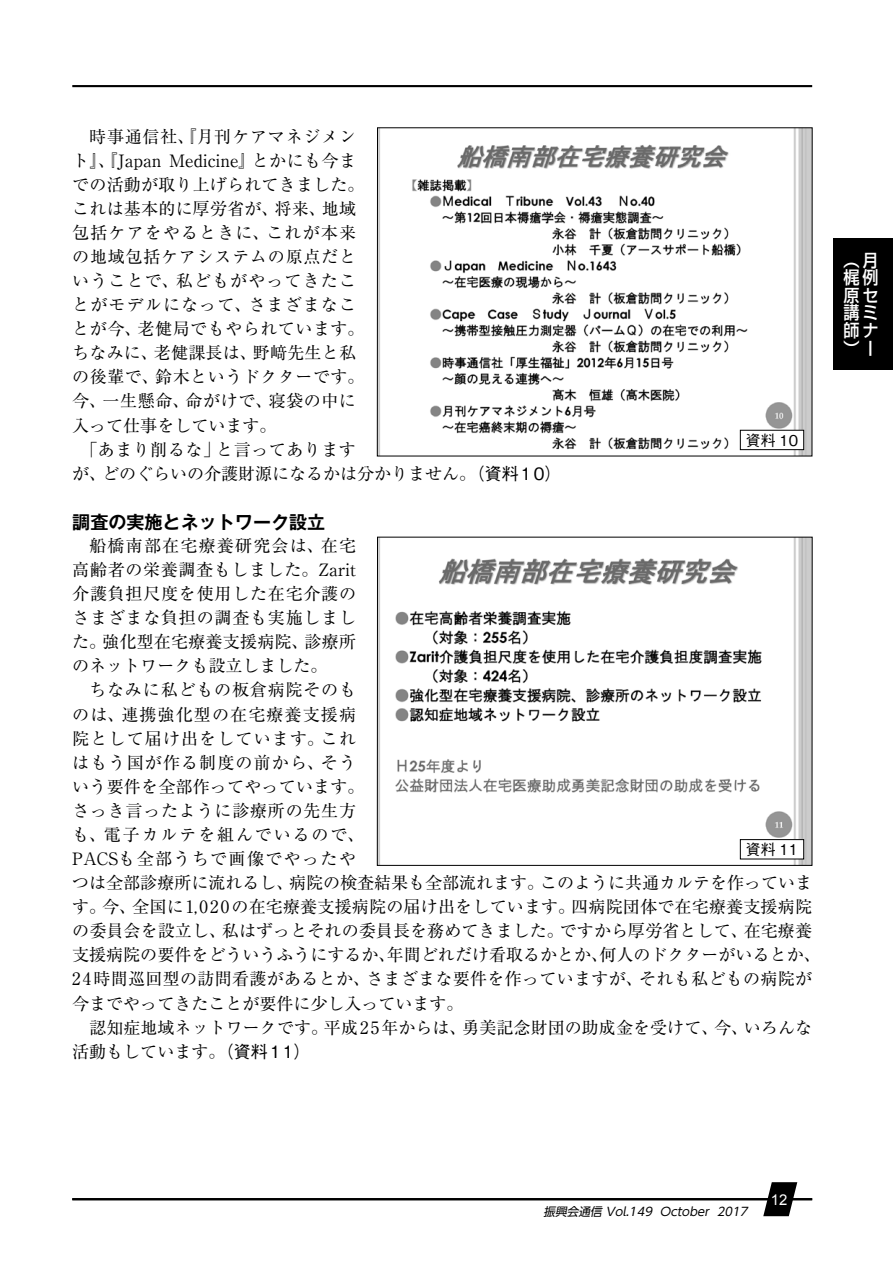
<style>
.page{position:relative;width:893px;height:1263px;background:#fff}
.page>*{position:absolute;margin:0;border:0;box-sizing:border-box;transform-origin:0 0}
.t1{font:700 18px "Gothic MB101 Pro De";color:#000}
.t2{font:500 17.55px/17.5px "Shin Go Pro";color:#fff;text-align:justify;scale:.92 1}
.t3{font:16.95px/24.2px "Ryumin Pro";letter-spacing:.015em;color:#000}
.t4{font:16.95px "Ryumin Pro";letter-spacing:.065em;color:#000}
.t5{font:16.95px "Ryumin Pro";letter-spacing:.045em;color:#000}
.t6{font:16.95px "Ryumin Pro";letter-spacing:.035em;color:#000}
.t7{font:500 14.85px "Gothic BBB Pro";color:#000}
.t8{font:14.85px "Arial";color:#fff}
.t9{font:italic 11.7px "UD Shin Go Pro";color:#000}
.s1{font-family:"Gothic BBB Pro";font-weight:500}
</style>
<div class="page">
<hr style="left:72px;top:85px;width:740px;height:2px;background:#000">
<hr style="left:72px;top:1198px;width:740px;height:2px;background:#000">
<svg style="left:763px;top:1182px;width:34px;height:34px"></svg>
<img style="left:379px;top:130px;width:431px;height:324px">
<div style="left:740px;top:430px;width:64px;height:20px;background:#fff"></div>
<div style="left:740px;top:430px;width:64px;height:20px;border:1px solid #000"></div>
<img style="left:379px;top:539px;width:431px;height:324px">
<div style="left:740px;top:840px;width:64px;height:19px;background:#fff"></div>
<div style="left:740px;top:839px;width:64px;height:20px;border:1px solid #000"></div>
<div style="left:833px;top:238px;width:60px;height:132px;background:#000"></div>
<p class="t5" style="left:89px;top:123px;width:268px">時事通信社、『月刊ケアマネジメン</p>
<p class="t3" style="left:72px;top:147px;width:285px">ト』、『Japan Medicine』とかにも今ま</p>
<p class="t3" style="left:72px;top:171px;width:294px">での活動が取り上げられてきました。</p>
<p class="t3" style="left:72px;top:195px;width:285px">これは基本的に厚労省が、将来、地域</p>
<p class="t4" style="left:72px;top:219px;width:285px">包括ケアをやるときに、これが本来</p>
<p class="t5" style="left:72px;top:243px;width:285px">の地域包括ケアシステムの原点だと</p>
<p class="t4" style="left:72px;top:267px;width:285px">いうことで、私どもがやってきたこ</p>
<p class="t4" style="left:72px;top:291px;width:285px">とがモデルになって、さまざまなこ</p>
<p class="t3" style="left:72px;top:316px;width:294px">とが今、老健局でもやられています。</p>
<p class="t3" style="left:72px;top:340px;width:285px">ちなみに、老健課長は、野﨑先生と私</p>
<p class="t3" style="left:72px;top:364px;width:294px">の後輩で、鈴木というドクターです。</p>
<p class="t6" style="left:72px;top:388px;width:285px">今、一生懸命、命がけで、寝袋の中に</p>
<p class="t3" style="left:72px;top:412px;width:206px">入って仕事をしています。</p>
<p class="t3" style="left:81px;top:436px;width:277px">「あまり削るな」と言ってあります</p>
<p class="t3" style="left:72px;top:460px;width:491px">が、どのぐらいの介護財源になるかは分かりません。<span class="s1">（資料10）</span></p>
<p class="t1" style="left:72px;top:507px;width:254px">調査の実施とネットワーク設立</p>
<p class="t3" style="left:72px;top:532px;width:285px;text-align:justify;text-indent:17px">船橋南部在宅療養研究会は、在宅高齢者の栄養調査もしました。Zarit介護負担尺度を使用した在宅介護のさまざまな負担の調査も実施しました。強化型在宅療養支援病院、診療所のネットワークも設立しました。</p>
<p class="t3" style="left:72px;top:677px;width:750px;text-indent:17px">ちなみに私どもの板倉病院そのも<br>のは、連携強化型の在宅療養支援病<br>院として届け出をしています。これ<br>はもう国が作る制度の前から、そう<br>いう要件を全部作ってやっています。<br>さっき言ったように診療所の先生方<br>も、電子カルテを組んでいるので、<br>PACSも全部うちで画像でやったや<br>つは全部診療所に流れるし、病院の検査結果も全部流れます。このように共通カルテを作っています。今、全国に1,020の在宅療養支援病院の届け出をしています。四病院団体で在宅療養支援病院の委員会を設立し、私はずっとそれの委員長を務めてきました。ですから厚労省として、在宅療養支援病院の要件をどういうふうにするか、年間どれだけ看取るかとか、何人のドクターがいるとか、<br>24時間巡回型の訪問看護があるとか、さまざまな要件を作っていますが、それも私どもの病院が今までやってきたことが要件に少し入っています。</p>
<p class="t3" style="left:72px;top:1014px;width:741px;text-indent:17px">認知症地域ネットワークです。平成25年からは、勇美記念財団の助成金を受けて、今、いろんな活動もしています。<span class="s1">（資料11）</span></p>
<p class="t7" style="left:746px;top:428px;width:54px">資料 10</p>
<p class="t7" style="left:746px;top:837px;width:54px">資料 11</p>
<p class="t2" style="left:843px;top:249px;width:39px">（月梶例原セ講ミ師ナ）ー</p>
<p class="t9" style="left:543px;top:1202px;width:209px">振興会通信 Vol.149 October 2017</p>
<p class="t8" style="left:771px;top:1189px;width:18px">12</p>
</div>
